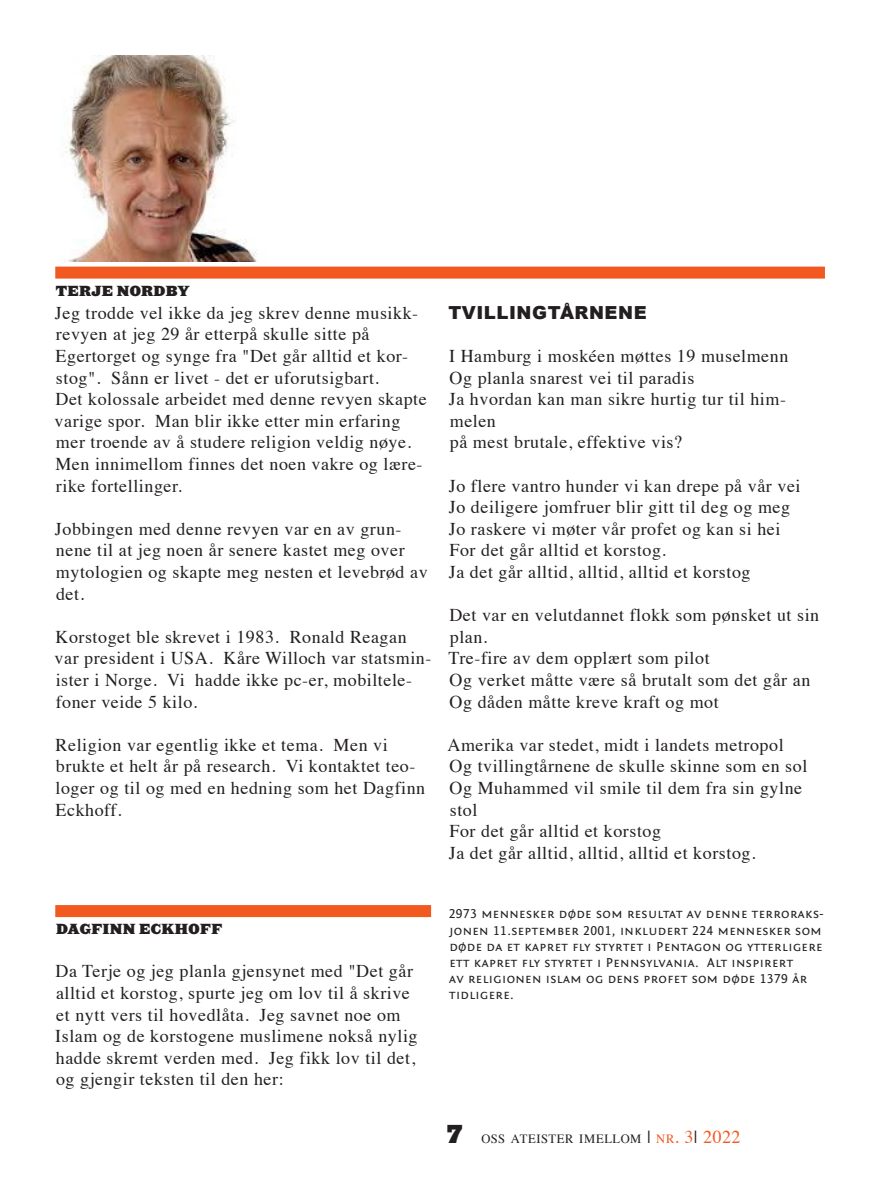
<style>
.page{position:relative;width:893px;height:1191px;background:#fff}
.page>*{position:absolute;margin:0;border:0;box-sizing:border-box;transform-origin:0 0}
.Brødtekst{font:18px/21.6px "Times";letter-spacing:.03em;color:#231f20}
.Brødtekst-2{font:900 18px "Arial";letter-spacing:.03em;color:#231f20}
.Faktatekst{font:13.5px/16.2px "Fontin Sans Small Caps";letter-spacing:.03em;color:#231f20}
.Fakta{font:13.5px "Saracen HTF Black";letter-spacing:.03em;color:#231f20;scale:.95 1}
.t1{font:12.6px "Times";letter-spacing:.045em;color:#231f20}
.s1{font-family:"Ziggurat HTF Black";font-size:24px}
.s2{font-size:18px}
.s3{color:#f15921}
.s4{font-size:18px;color:#f15921}
</style>
<div class="page">
<img style="left:65px;top:55px;width:192px;height:206px">
<div style="left:55px;top:905px;width:376px;height:12px;background:#f15921"></div>
<div style="left:55px;top:266px;width:770px;height:12px;background:#f15921"></div>
<p class="Fakta" style="left:56px;top:281px;width:142px">TERJE NORDBY</p>
<p class="Brødtekst" style="left:55px;top:300px;width:365px">Jeg trodde vel ikke da jeg skrev denne musikk&shy;revyen at jeg 29 år etterpå skulle sitte på Egertorget og synge fra "Det går alltid et kor&shy;stog". Sånn er livet - det er uforutsigbart.</p>
<p class="Brødtekst" style="left:55px;top:387px;width:374px">Det kolossale arbeidet med denne revyen skapte varige spor. Man blir ikke etter min erfaring mer troende av å studere religion veldig nøye.<br>Men innimellom finnes det noen vakre og lære&shy;rike fortellinger.</p>
<p class="Brødtekst" style="left:55px;top:516px;width:374px">Jobbingen med denne revyen var en av grun&shy;nene til at jeg noen år senere kastet meg over mytologien og skapte meg nesten et levebrød av det.</p>
<p class="Brødtekst" style="left:55px;top:624px;width:378px">Korstoget ble skrevet i 1983. Ronald Reagan var president i USA. Kåre Willoch var statsmin&shy;ister i Norge. Vi hadde ikke pc-er, mobiltele&shy;foner veide 5 kilo.</p>
<p class="Brødtekst" style="left:55px;top:732px;width:371px">Religion var egentlig ikke et tema. Men vi brukte et helt år på research. Vi kontaktet teo&shy;loger og til og med en hedning som het Dagfinn Eckhoff.</p>
<p class="Brødtekst-2" style="left:448px;top:299px;width:200px">TVILLINGTÅRNENE</p>
<p class="Brødtekst" style="left:449px;top:343px;width:341px">I Hamburg i moskéen møttes 19 muselmenn</p>
<p class="Brødtekst" style="left:450px;top:365px;width:246px">Og planla snarest vei til paradis</p>
<p class="Brødtekst" style="left:449px;top:387px;width:339px">Ja hvordan kan man sikre hurtig tur til him&shy;melen</p>
<p class="Brødtekst" style="left:450px;top:430px;width:234px">på mest brutale, effektive vis?</p>
<p class="Brødtekst" style="left:449px;top:473px;width:353px">Jo flere vantro hunder vi kan drepe på vår vei</p>
<p class="Brødtekst" style="left:449px;top:495px;width:343px">Jo deiligere jomfruer blir gitt til deg og meg</p>
<p class="Brødtekst" style="left:449px;top:516px;width:333px">Jo raskere vi møter vår profet og kan si hei</p>
<p class="Brødtekst" style="left:449px;top:538px;width:218px">For det går alltid et korstog.</p>
<p class="Brødtekst" style="left:449px;top:559px;width:303px">Ja det går alltid, alltid, alltid et korstog</p>
<p class="Brødtekst" style="left:449px;top:603px;width:371px">Det var en velutdannet flokk som pønsket ut sin plan.</p>
<p class="Brødtekst" style="left:448px;top:646px;width:263px">Tre-fire av dem opplært som pilot</p>
<p class="Brødtekst" style="left:450px;top:667px;width:362px">Og verket måtte være så brutalt som det går an</p>
<p class="Brødtekst" style="left:450px;top:689px;width:271px">Og dåden måtte kreve kraft og mot</p>
<p class="Brødtekst" style="left:447px;top:732px;width:338px">Amerika var stedet, midt i landets metropol</p>
<p class="Brødtekst" style="left:450px;top:754px;width:359px">Og tvillingtårnene de skulle skinne som en sol</p>
<p class="Brødtekst" style="left:450px;top:775px;width:354px">Og Muhammed vil smile til dem fra sin gylne stol</p>
<p class="Brødtekst" style="left:449px;top:819px;width:213px">For det går alltid et korstog</p>
<p class="Brødtekst" style="left:449px;top:840px;width:308px">Ja det går alltid, alltid, alltid et korstog.</p>
<p class="Fakta" style="left:56px;top:920px;width:176px">DAGFINN ECKHOFF</p>
<p class="Brødtekst" style="left:55px;top:959px;width:364px">Da Terje og jeg planla gjensynet med "Det går alltid et korstog, spurte jeg om lov til å skrive et nytt vers til hovedlåta. Jeg savnet noe om Islam og de korstogene muslimene nokså nylig hadde skremt verden med. Jeg fikk lov til det, og gjengir teksten til den her:</p>
<p class="Faktatekst" style="left:449px;top:906px;width:376px">2973 mennesker døde som resultat av denne terroraks&shy;jonen 11.september 2001, inkludert 224 mennesker som døde da et kapret fly styrtet i Pentagon og ytterligere ett kapret fly styrtet i Pennsylvania. Alt inspirert<br>av religionen islam og dens profet som døde 1379 år tidligere.</p>
<p class="t1" style="left:446px;top:1127px;width:295px"><span class="s1">7</span> OSS ATEISTER IMELLOM <span class="s2">|</span> <span class="s3">NR</span><span class="s4">. 3</span><span class="s2">|</span> <span class="s4">2022</span></p>
</div>
